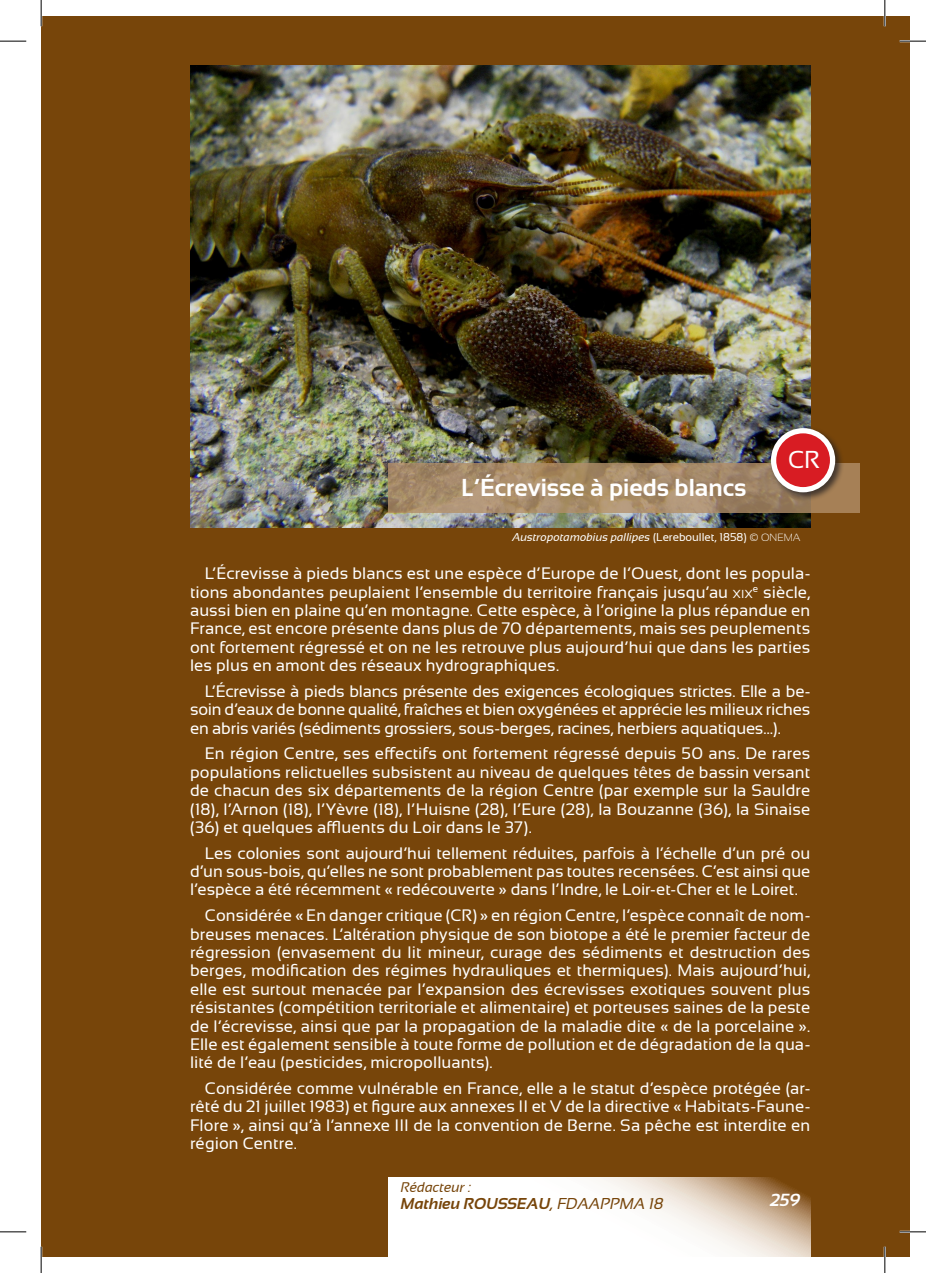
<style>
.page{position:relative;width:926px;height:1273px;background:#fff}
.page>*{position:absolute;margin:0;border:0;box-sizing:border-box;transform-origin:0 0}
.t1{font:700 24.5px "Sansation";color:#fff}
.t2{font:24.5px "Sansation";color:#fff}
.t3{font:italic 700 17.5px "Sansation";color:#fff}
.t4{font:16.62px/18.4px "Sansation";letter-spacing:.005em;color:#fff;text-align:justify}
.t5{font:italic 700 15.75px "Sansation";color:#77450a}
.t6{font:italic 14px "Sansation";color:#77450a}
.t7{font:italic 11.38px "Sansation";color:#fff}
.s1{font-style:normal}
.s2{font-weight:300;font-style:normal;font-size:10.5px}
.s3{font-size:11.72px}
.s4{font-weight:400}
</style>
<div class="page">
<div style="left:41px;top:16px;width:868px;height:1240px;background:#77450a"></div>
<img style="left:190px;top:66px;width:620px;height:461px">
<svg style="left:388px;top:463px;width:472px;height:49px;background:#a58967"></svg>
<div style="left:769px;top:426px;width:75px;height:75px;background:#231f20;opacity:.75"></div>
<div style="left:773px;top:431px;width:59px;height:59px;background:#d81c23;border-radius:50%"></div>
<div style="left:771px;top:428px;width:64px;height:64px;border:5px solid #fff;border-radius:50%"></div>
<svg style="left:388px;top:1177px;width:422px;height:79px;background:#f1ebe4"></svg>
<hr style="left:899px;top:40px;width:27px;height:2px;background:#fff">
<hr style="left:899px;top:1231px;width:27px;height:2px;background:#fff">
<hr style="left:883px;top:0;width:3px;height:26px;background:#fff">
<hr style="left:883px;top:1247px;width:3px;height:26px;background:#fff">
<svg style="left:0;top:41px;width:26px;height:1px"></svg>
<svg style="left:899px;top:41px;width:27px;height:1px"></svg>
<svg style="left:0;top:1231px;width:26px;height:1px"></svg>
<svg style="left:899px;top:1231px;width:27px;height:1px"></svg>
<svg style="left:41px;top:0;width:1px;height:26px"></svg>
<svg style="left:41px;top:1247px;width:1px;height:26px"></svg>
<svg style="left:884px;top:0;width:1px;height:26px"></svg>
<svg style="left:884px;top:1247px;width:1px;height:26px"></svg>
<h1 class="t1" style="left:461px;top:474px;width:287px">L’Écrevisse à pieds blancs</h1>
<h1 class="t2" style="left:788px;top:446px;width:33px">CR</h1>
<p class="t7" style="left:512px;top:531px;width:289px">Austropotamobius pallipes <span class="s1">(Lereboullet, 1858)</span> <span class="s2">© ONEMA</span></p>
<p class="t4" style="left:190px;top:564px;width:622px;text-indent:15px">L’Écrevisse à pieds blancs est une espèce d’Europe de l’Ouest, dont les popula&shy;tions abondantes peuplaient l’ensemble du territoire français jusqu’au <span class="s3">xix</span><sup>e</sup> siècle, aussi bien en plaine qu’en montagne. Cette espèce, à l’origine la plus répandue en France, est encore présente dans plus de 70 départements, mais ses peuplements ont fortement régressé et on ne les retrouve plus aujourd’hui que dans les parties les plus en amont des réseaux hydrographiques.</p>
<p class="t4" style="left:190px;top:682px;width:622px;text-indent:15px">L’Écrevisse à pieds blancs présente des exigences écologiques strictes. Elle a be&shy;soin d’eaux de bonne qualité, fraîches et bien oxygénées et apprécie les milieux riches en abris variés (sédiments grossiers, sous-berges, racines, herbiers aquatiques…).</p>
<p class="t4" style="left:190px;top:744px;width:622px;text-indent:15px">En région Centre, ses effectifs ont fortement régressé depuis 50 ans. De rares populations relictuelles subsistent au niveau de quelques têtes de bassin versant de chacun des six départements de la région Centre (par exemple sur la Sauldre (18), l’Arnon (18), l’Yèvre (18), l’Huisne (28), l’Eure (28), la Bouzanne (36), la Sinaise (36) et quelques affluents du Loir dans le 37).</p>
<p class="t4" style="left:190px;top:844px;width:622px;text-indent:15px">Les colonies sont aujourd’hui tellement réduites, parfois à l’échelle d’un pré ou d’un sous-bois, qu’elles ne sont probablement pas toutes recensées. C’est ainsi que l’espèce a été récemment « redécouverte » dans l’Indre, le Loir-et-Cher et le Loiret.</p>
<p class="t4" style="left:190px;top:906px;width:622px;text-indent:15px">Considérée « En danger critique (CR) » en région Centre, l’espèce connaît de nom&shy;breuses menaces. L’altération physique de son biotope a été le premier facteur de régression (envasement du lit mineur, curage des sédiments et destruction des berges, modification des régimes hydrauliques et thermiques). Mais aujourd’hui, elle est surtout menacée par l’expansion des écrevisses exotiques souvent plus résistantes (compétition territoriale et alimentaire) et porteuses saines de la peste de l’écrevisse, ainsi que par la propagation de la maladie dite « de la porcelaine ».<br>Elle est également sensible à toute forme de pollution et de dégradation de la qua&shy;lité de l’eau (pesticides, micropolluants).</p>
<p class="t4" style="left:190px;top:1079px;width:622px;text-indent:15px">Considérée comme vulnérable en France, elle a le statut d’espèce protégée (ar&shy;rêté du 21 juillet 1983) et figure aux annexes II et V de la directive « Habitats-Faune-Flore », ainsi qu’à l’annexe III de la convention de Berne. Sa pêche est interdite en région Centre.</p>
<p class="t6" style="left:401px;top:1179px;width:72px">Rédacteur :</p>
<p class="t5" style="left:401px;top:1195px;width:264px">Mathieu ROUSSEAU<span class="s4">, FDAAPPMA 18</span></p>
<p class="t3" style="left:770px;top:1190px;width:32px">259</p>
</div>
